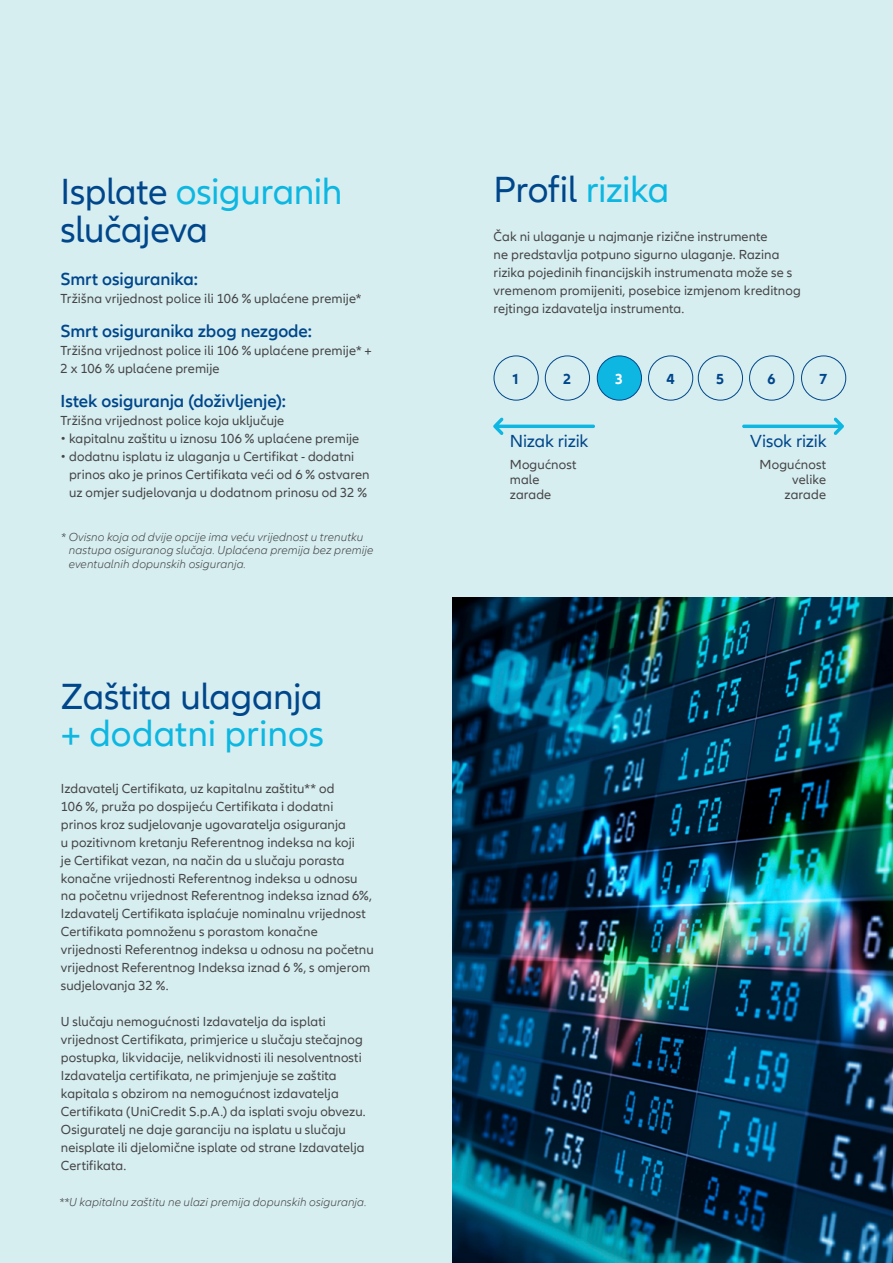
<style>
.page{position:relative;width:893px;height:1263px;background:#d6eef0}
.page>*{position:absolute;margin:0;border:0;box-sizing:border-box;transform-origin:0 0}
.t1{font:37.5px/37.5px "Allianz Neo";letter-spacing:-.01em;color:#00468b}
.t2{font:37.5px "Allianz Neo";color:#0db7e1}
.t3{font:600 18px "Allianz Neo";letter-spacing:-.005em;color:#00468b}
.t4{font:18px "Allianz Neo";letter-spacing:-.01em;color:#00468b}
.t5{font:700 15px "Allianz Neo";color:#00468b}
.t6{font:700 15px "Allianz Neo";color:#fff}
.t7{font:13.5px/18px "Allianz Neo";letter-spacing:.005em;color:#464547}
.t8{font:italic 300 12px/13.5px "Allianz Neo";letter-spacing:.01em;color:#464547}
.s1{color:#0db7e1}
</style>
<div class="page">
<div style="left:494px;top:355px;width:45px;height:46px;border:1px solid #00468b;border-radius:50%"></div>
<div style="left:698px;top:355px;width:45px;height:46px;border:1px solid #00468b;border-radius:50%"></div>
<div style="left:597px;top:356px;width:44px;height:44px;background:#0db7e1;border-radius:50%"></div>
<div style="left:597px;top:355px;width:45px;height:46px;border:1px solid #00468b;border-radius:50%"></div>
<div style="left:801px;top:355px;width:45px;height:46px;border:1px solid #00468b;border-radius:50%"></div>
<div style="left:545px;top:355px;width:45px;height:46px;border:1px solid #00468b;border-radius:50%"></div>
<div style="left:749px;top:355px;width:45px;height:46px;border:1px solid #00468b;border-radius:50%"></div>
<div style="left:648px;top:355px;width:45px;height:46px;border:1px solid #00468b;border-radius:50%"></div>
<svg style="left:493px;top:417px;width:102px;height:18px"></svg>
<svg style="left:742px;top:418px;width:102px;height:17px"></svg>
<img style="left:453px;top:597px;width:440px;height:666px">
<h1 class="t1" style="left:61px;top:174px;width:283px">Isplate <span class="s1">osiguranih </span>slučajeva</h1>
<h2 class="t3" style="left:61px;top:268px;width:139px">Smrt osiguranika:</h2>
<p class="t7" style="left:61px;top:289px;width:303px">Tržišna vrijednost police ili 106 % uplaćene premije*</p>
<h2 class="t3" style="left:61px;top:321px;width:253px">Smrt osiguranika zbog nezgode:</h2>
<p class="t7" style="left:61px;top:342px;width:313px">Tržišna vrijednost police ili 106 % uplaćene premije* +<br>2 x 106 % uplaćene premije</p>
<h2 class="t3" style="left:61px;top:391px;width:227px">Istek osiguranja (doživljenje):</h2>
<p class="t7" style="left:61px;top:412px;width:225px">Tržišna vrijednost police koja uključuje</p>
<p class="t7" style="left:61px;top:430px;width:300px">• kapitalnu zaštitu u iznosu 106 % uplaćene premije</p>
<p class="t7" style="left:69px;top:448px;width:302px;text-indent:-9px">• dodatnu isplatu iz ulaganja u Certifikat - dodatni prinos ako je prinos Certifikata veći od 6 % ostvaren uz omjer sudjelovanja u dodatnom prinosu od 32 %</p>
<p class="t8" style="left:69px;top:530px;width:306px;text-indent:-8px">* Ovisno koja od dvije opcije ima veću vrijednost u trenutku nastupa osiguranog slučaja. Uplaćena premija bez premije eventualnih dopunskih osiguranja.</p>
<h1 class="t1" style="left:61px;top:678px;width:263px">Zaštita ulaganja</h1>
<h1 class="t2" style="left:61px;top:712px;width:265px">+ dodatni prinos</h1>
<p class="t7" style="left:61px;top:779px;width:314px">Izdavatelj Certifikata, uz kapitalnu zaštitu** od<br>106 %, pruža po dospijeću Certifikata i dodatni<br>prinos kroz sudjelovanje ugovaratelja osiguranja<br>u pozitivnom kretanju Referentnog indeksa na koji<br>je Certifikat vezan, na način da u slučaju porasta konačne vrijednosti Referentnog indeksa u odnosu na početnu vrijednost Referentnog indeksa iznad 6%, Izdavatelj Certifikata isplaćuje nominalnu vrijednost Certifikata pomnoženu s porastom konačne vrijednosti Referentnog indeksa u odnosu na početnu vrijednost Referentnog Indeksa iznad 6 %, s omjerom sudjelovanja 32 %.</p>
<p class="t7" style="left:61px;top:1013px;width:306px">U slučaju nemogućnosti Izdavatelja da isplati vrijednost Certifikata, primjerice u slučaju stečajnog postupka, likvidacije, nelikvidnosti ili nesolventnosti Izdavatelja certifikata, ne primjenjuje se zaštita kapitala s obzirom na nemogućnost izdavatelja Certifikata (UniCredit S.p.A.) da isplati svoju obvezu.<br>Osiguratelj ne daje garanciju na isplatu u slučaju neisplate ili djelomične isplate od strane Izdavatelja Certifikata.</p>
<p class="t8" style="left:59px;top:1196px;width:309px">**U kapitalnu zaštitu ne ulazi premija dopunskih osiguranja.</p>
<h1 class="t1" style="left:494px;top:172px;width:177px">Profil <span class="s1">rizika</span></h1>
<p class="t7" style="left:494px;top:228px;width:309px">Čak ni ulaganje u najmanje rizične instrumente<br>ne predstavlja potpuno sigurno ulaganje. Razina rizika pojedinih financijskih instrumenata može se s vremenom promijeniti, posebice izmjenom kreditnog rejtinga izdavatelja instrumenta.</p>
<p class="t5" style="left:513px;top:370px;width:8px">1</p>
<p class="t5" style="left:563px;top:370px;width:10px">2</p>
<p class="t6" style="left:615px;top:370px;width:10px">3</p>
<p class="t5" style="left:666px;top:370px;width:10px">4</p>
<p class="t5" style="left:716px;top:370px;width:10px">5</p>
<p class="t5" style="left:767px;top:370px;width:10px">6</p>
<p class="t5" style="left:820px;top:370px;width:9px">7</p>
<h2 class="t4" style="left:510px;top:431px;width:80px">Nizak rizik</h2>
<h2 class="t4" style="left:750px;top:431px;width:78px">Visok rizik</h2>
<p class="t7" style="left:510px;top:457px;width:68px;line-height:15px">Mogućnost male zarade</p>
<p class="t7" style="left:760px;top:457px;width:68px;line-height:15px;text-align:right">Mogućnost velike zarade</p>
</div>
